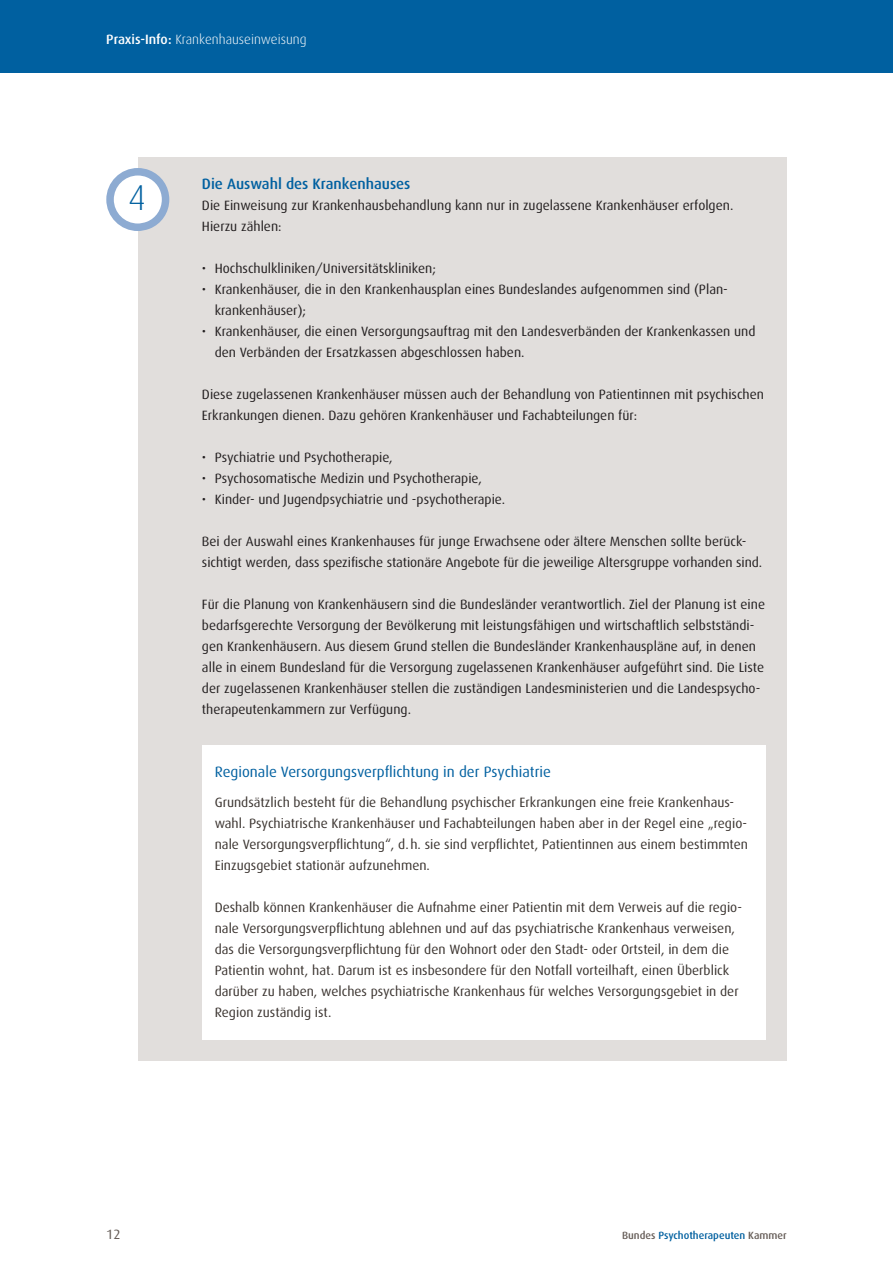
<style>
.page{position:relative;width:893px;height:1263px;background:#fff}
.page>*{position:absolute;margin:0;border:0;box-sizing:border-box;transform-origin:0 0}
.t1{font:300 36px "Dax";color:#0060a0}
.H3_kästchen_headline{font:15px "Dax";color:#0060a0}
.H2_subline{font:500 15px "Dax";color:#0060a0}
.fliesstext{font:13.5px/21px "Dax";color:#231f20}
.kästchen_fliesstext{font:13.5px/21px "Dax";color:#3a332f}
.t2{font:300 13.5px "Dax";color:#fff}
.t3{font:13.5px "Dax";color:#655c57}
.t4{font:500 10.5px "Dax";color:#0060a0}
.s1{font-weight:500}
.s2{color:#655c57}
</style>
<div class="page">
<div style="left:0;top:0;width:893px;height:72px;background:#0060a0"></div>
<div style="left:138px;top:157px;width:649px;height:903px;background:#e1dedc"></div>
<svg style="left:106px;top:168px;width:64px;height:63px"></svg>
<div style="left:202px;top:745px;width:563px;height:294px;background:#fff"></div>
<p class="t2" style="left:106px;top:32px;width:202px"><span class="s1">Praxis-Info:</span> Krankenhauseinweisung</p>
<p class="t1" style="left:128px;top:178px;width:20px">4</p>
<h2 class="H2_subline" style="left:202px;top:175px;width:210px">Die Auswahl des Krankenhauses</h2>
<p class="fliesstext" style="left:202px;top:195px;width:533px">Die Einweisung zur Krankenhausbehandlung kann nur in zugelassene Krankenhäuser erfolgen.<br>Hierzu zählen:</p>
<p class="fliesstext" style="left:202px;top:258px;width:236px">• Hochschulkliniken/Universitätskliniken;</p>
<p class="fliesstext" style="left:215px;top:279px;width:513px;text-indent:-13px">• Krankenhäuser, die in den Krankenhausplan eines Bundeslandes aufgenommen sind (Plan&shy;krankenhäuser);</p>
<p class="fliesstext" style="left:215px;top:321px;width:542px;text-indent:-13px">• Krankenhäuser, die einen Versorgungsauftrag mit den Landesverbänden der Krankenkassen und den Verbänden der Ersatzkassen abgeschlossen haben.</p>
<p class="fliesstext" style="left:202px;top:384px;width:564px">Diese zugelassenen Krankenhäuser müssen auch der Behandlung von Patientinnen mit psychischen<br>Erkrankungen dienen. Dazu gehören Krankenhäuser und Fachabteilungen für:</p>
<p class="fliesstext" style="left:202px;top:447px;width:192px">• Psychiatrie und Psychotherapie,</p>
<p class="fliesstext" style="left:202px;top:468px;width:281px">• Psychosomatische Medizin und Psychotherapie,</p>
<p class="fliesstext" style="left:202px;top:489px;width:305px">• Kinder- und Jugendpsychiatrie und -psychotherapie.</p>
<p class="fliesstext" style="left:202px;top:531px;width:562px">Bei der Auswahl eines Krankenhauses für junge Erwachsene oder ältere Menschen sollte berück&shy;sichtigt werden, dass spezifische stationäre Angebote für die jeweilige Altersgruppe vorhanden sind.</p>
<p class="fliesstext" style="left:202px;top:594px;width:565px">Für die Planung von Krankenhäusern sind die Bundesländer verantwortlich. Ziel der Planung ist eine bedarfsgerechte Versorgung der Bevölkerung mit leistungsfähigen und wirtschaftlich selbstständi&shy;gen Krankenhäusern. Aus diesem Grund stellen die Bundesländer Krankenhauspläne auf, in denen alle in einem Bundesland für die Versorgung zugelassenen Krankenhäuser aufgeführt sind. Die Liste der zugelassenen Krankenhäuser stellen die zuständigen Landesministerien und die Landespsycho&shy;therapeutenkammern zur Verfügung.</p>
<h3 class="H3_kästchen_headline" style="left:215px;top:764px;width:338px">Regionale Versorgungsverpflichtung in der Psychiatrie</h3>
<p class="kästchen_fliesstext" style="left:215px;top:791px;width:535px">Grundsätzlich besteht für die Behandlung psychischer Erkrankungen eine freie Krankenhaus&shy;wahl. Psychiatrische Krankenhäuser und Fachabteilungen haben aber in der Regel eine „regio&shy;nale Versorgungsverpflichtung“, d.h. sie sind verpflichtet, Patientinnen aus einem bestimmten Einzugsgebiet stationär aufzunehmen.</p>
<p class="kästchen_fliesstext" style="left:215px;top:896px;width:529px">Deshalb können Krankenhäuser die Aufnahme einer Patientin mit dem Verweis auf die regio&shy;nale Versorgungsverpflichtung ablehnen und auf das psychiatrische Krankenhaus verweisen, das die Versorgungsverpflichtung für den Wohnort oder den Stadt- oder Ortsteil, in dem die Patientin wohnt, hat. Darum ist es insbesondere für den Notfall vorteilhaft, einen Überblick darüber zu haben, welches psychiatrische Krankenhaus für welches Versorgungsgebiet in der Region zuständig ist.</p>
<p class="t3" style="left:106px;top:1227px;width:16px">12</p>
<p class="t4" style="left:622px;top:1229px;width:166px"><span class="s2">Bundes</span> Psychotherapeuten <span class="s2">Kammer</span></p>
</div>
